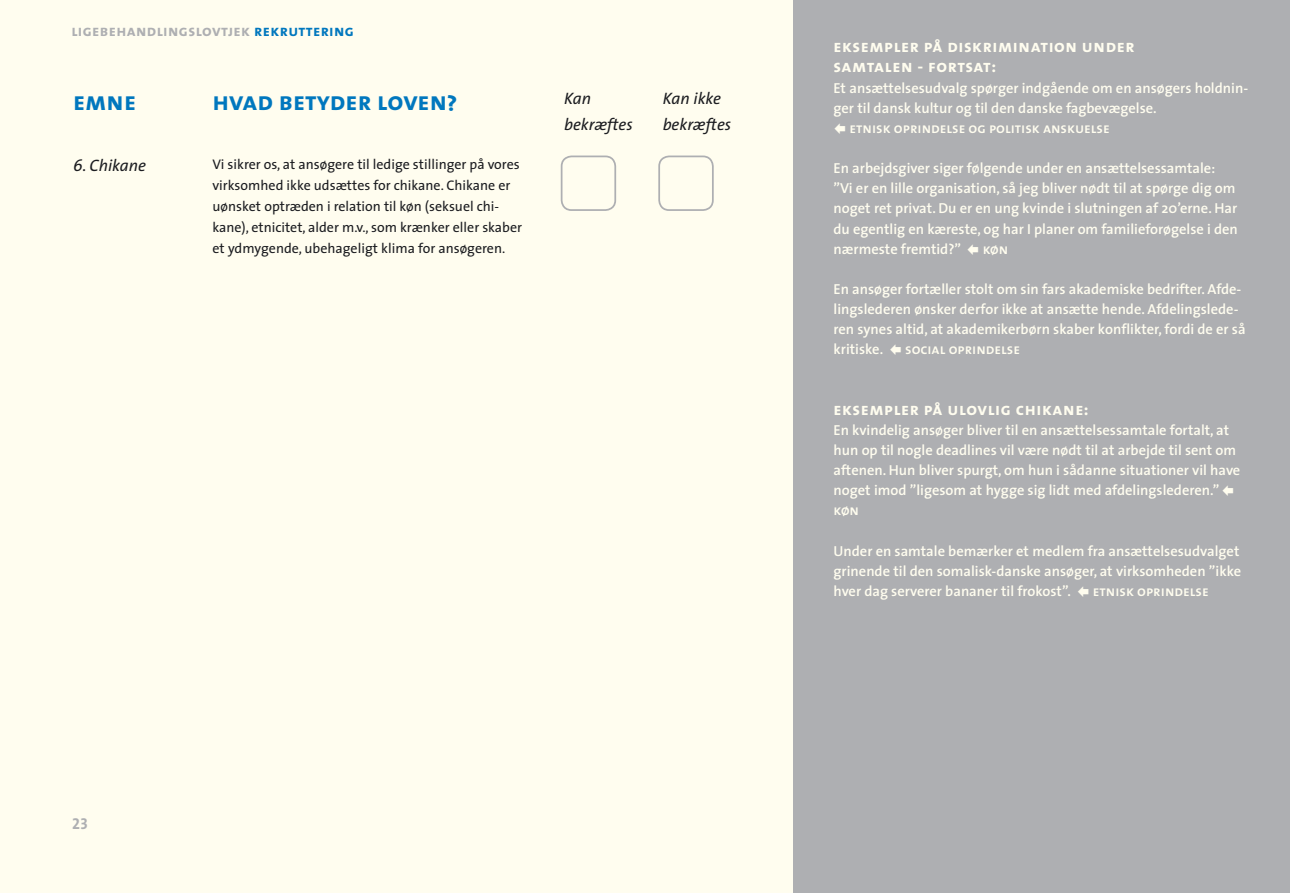
<style>
.page{position:relative;width:1290px;height:893px;background:#fffdef}
.page>*{position:absolute;margin:0;border:0;box-sizing:border-box;transform-origin:0 0}
.t1{font:26.25px "The Sans Bold Caps";color:#0077be}
.t2{font:17.5px/20.1px "The Sans Bold Caps";letter-spacing:.035em;color:#fffdef}
.t3{font:italic 16.62px/26.2px "The Sans";color:#1b1c20}
.t4{font:15.75px "The Sans Bold Caps";letter-spacing:.02em;color:#aeafb2}
.t5{font:600 14.53px/20.1px "The Sans";color:#fffdef}
.t6{font:14.53px "The Sans Semi Bold Caps";color:#fffdef}
.t7{font:14px/21px "The Sans";color:#1b1c20}
.s1{color:#0077be}
</style>
<div class="page">
<div style="left:794px;top:0;width:496px;height:893px;background:#aeafb2"></div>
<svg style="left:560px;top:155px;width:57px;height:55px"></svg>
<svg style="left:658px;top:155px;width:56px;height:55px"></svg>
<p class="t4" style="left:71px;top:18px;width:284px">ligebehandlingslovtjek <span class="s1">rekruttering</span></p>
<h1 class="t1" style="left:73px;top:80px;width:64px">emne</h1>
<h1 class="t1" style="left:212px;top:80px;width:246px">hvad betyder loven?</h1>
<p class="t3" style="left:564px;top:84px;width:70px">Kan bekræftes</p>
<p class="t3" style="left:663px;top:84px;width:70px">Kan ikke bekræftes</p>
<p class="t3" style="left:73px;top:152px;width:74px">6. Chikane</p>
<p class="t7" style="left:212px;top:153px;width:311px">Vi sikrer os, at ansøgere til ledige stillinger på vores virksomhed ikke udsættes for chikane. Chikane er uønsket optræden i relation til køn (seksuel chi&shy;kane), etnicitet, alder m.v., som krænker eller skaber et ydmygende, ubehageligt klima for ansøgeren.</p>
<p class="t4" style="left:72px;top:811px;width:17px">23</p>
<p class="t2" style="left:833px;top:36px;width:302px">eksempler på diskrimination under samtalen - fortsat:</p>
<p class="t5" style="left:833px;top:77px;width:416px">Et ansættelsesudvalg spørger indgående om en ansøgers holdnin&shy;ger til dansk kultur og til den danske fagbevægelse.</p>
<p class="t6" style="left:849px;top:116px;width:261px">etnisk oprindelse og politisk anskuelse</p>
<p class="t5" style="left:833px;top:158px;width:406px">En arbejdsgiver siger følgende under en ansættelsessamtale: ”Vi er en lille organisation, så jeg bliver nødt til at spørge dig om noget ret privat. Du er en ung kvinde i slutningen af 20’erne. Har du egentlig en kæreste, og har I planer om familieforøgelse i den nærmeste fremtid?”</p>
<p class="t6" style="left:983px;top:237px;width:27px">køn</p>
<p class="t5" style="left:833px;top:278px;width:414px">En ansøger fortæller stolt om sin fars akademiske bedrifter. Afde&shy;lingslederen ønsker derfor ikke at ansætte hende. Afdelingslede&shy;ren synes altid, at akademikerbørn skaber konflikter, fordi de er så kritiske.</p>
<p class="t6" style="left:905px;top:337px;width:116px">social oprindelse</p>
<p class="t2" style="left:833px;top:398px;width:257px">eksempler på ulovlig chikane:</p>
<p class="t5" style="left:833px;top:419px;width:408px">En kvindelig ansøger bliver til en ansættelsessamtale fortalt, at hun op til nogle deadlines vil være nødt til at arbejde til sent om aftenen. Hun bliver spurgt, om hun i sådanne situationer vil have noget imod ”ligesom at hygge sig lidt med afdelingslederen.”</p>
<p class="t6" style="left:833px;top:498px;width:27px">køn</p>
<p class="t5" style="left:833px;top:540px;width:409px">Under en samtale bemærker et medlem fra ansættelsesudvalget grinende til den somalisk-danske ansøger, at virksomheden ”ikke hver dag serverer bananer til frokost”.</p>
<p class="t6" style="left:1093px;top:579px;width:117px">etnisk oprindelse</p>
</div>
